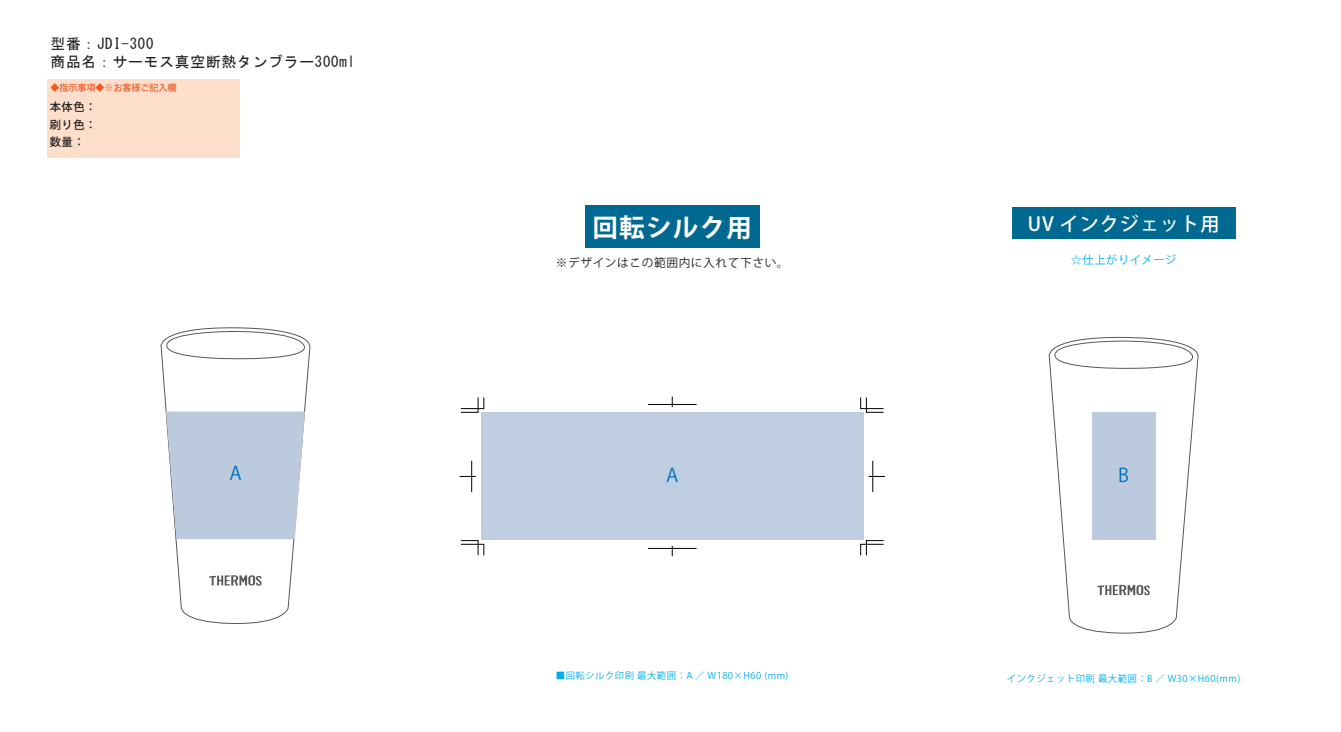
<style>
.page{position:relative;width:1341px;height:732px;background:#fff}
.page>*{position:absolute;margin:0;border:0;box-sizing:border-box;transform-origin:0 0}
.t1{font:700 25.5px "Koz Go Pro";letter-spacing:.05em;color:#fff}
.t2{font:500 19.12px "Koz Go Pro";letter-spacing:.05em;color:#fff}
.t3{font:18.75px "Koz Go Pro";color:#0072bc}
.t4{font:14.77px/17.8px "MS Gothic";letter-spacing:.05em;color:#231f20}
.t5{font:11.7px "Koz Go Pro";letter-spacing:.05em;color:#231f20}
.t6{font:500 11.25px/17.2px "Koz Go Pro";letter-spacing:.05em;color:#231f20;text-align:justify}
.t7{font:11.25px "Koz Go Pro";letter-spacing:.05em;color:#00aeef}
.t8{font:9.38px "Koz Go Pro";letter-spacing:.05em;color:#00aeef}
.t9{font:500 9px "Koz Go Pro";color:#f15921}
</style>
<div class="page">
<div style="left:47px;top:79px;width:193px;height:78px;background:#fddecb"></div>
<div style="left:585px;top:205px;width:174px;height:42px;background:#006991"></div>
<div style="left:1012px;top:207px;width:223px;height:32px;background:#006991"></div>
<svg style="left:1048px;top:336px;width:150px;height:298px"></svg>
<svg style="left:1053px;top:340px;width:146px;height:30px"></svg>
<svg style="left:1097px;top:584px;width:52px;height:11px"></svg>
<svg style="left:461px;top:540px;width:23px;height:15px"></svg>
<svg style="left:461px;top:397px;width:23px;height:15px"></svg>
<svg style="left:860px;top:397px;width:23px;height:15px"></svg>
<svg style="left:860px;top:540px;width:23px;height:15px"></svg>
<svg style="left:459px;top:476px;width:17px;height:1px"></svg>
<hr style="left:471px;top:460px;width:1px;height:32px;background:#000">
<svg style="left:868px;top:476px;width:17px;height:1px"></svg>
<hr style="left:872px;top:460px;width:1px;height:32px;background:#000">
<hr style="left:648px;top:404px;width:48px;height:1px;background:#000">
<hr style="left:648px;top:548px;width:48px;height:1px;background:#000">
<svg style="left:160px;top:327px;width:150px;height:297px"></svg>
<svg style="left:166px;top:330px;width:145px;height:30px"></svg>
<svg style="left:209px;top:575px;width:53px;height:10px"></svg>
<div style="left:1091px;top:412px;width:64px;height:128px;background:#bccade"></div>
<div style="left:481px;top:412px;width:382px;height:128px;background:#bfcde1"></div>
<svg style="left:166px;top:411px;width:139px;height:128px;background:#c0cddf"></svg>
<h3 class="t4" style="left:51px;top:35px;width:306px">型番：JDI-300<br>商品名：サーモス真空断熱タンブラー300ml</h3>
<p class="t9" style="left:51px;top:82px;width:128px">◆指示事項◆※お客様ご記入欄</p>
<p class="t6" style="left:50px;top:99px;width:48px">本体色：刷り色：数量：</p>
<h1 class="t1" style="left:592px;top:211px;width:161px">回転シルク用</h1>
<h2 class="t2" style="left:1027px;top:211px;width:193px">UV インクジェット用</h2>
<p class="t7" style="left:1070px;top:252px;width:107px">☆仕上がりイメージ</p>
<p class="t5" style="left:556px;top:255px;width:234px">※デザインはこの範囲内に入れて下さい。</p>
<h3 class="t3" style="left:229px;top:461px;width:14px">A</h3>
<h3 class="t3" style="left:666px;top:462px;width:14px">A</h3>
<h3 class="t3" style="left:1118px;top:462px;width:12px">B</h3>
<p class="t8" style="left:556px;top:669px;width:234px">■回転シルク印刷 最大範囲：A ／ W180×H60 (mm)</p>
<p class="t8" style="left:1006px;top:672px;width:235px">インクジェット印刷 最大範囲：B ／ W30×H60(mm)</p>
</div>
